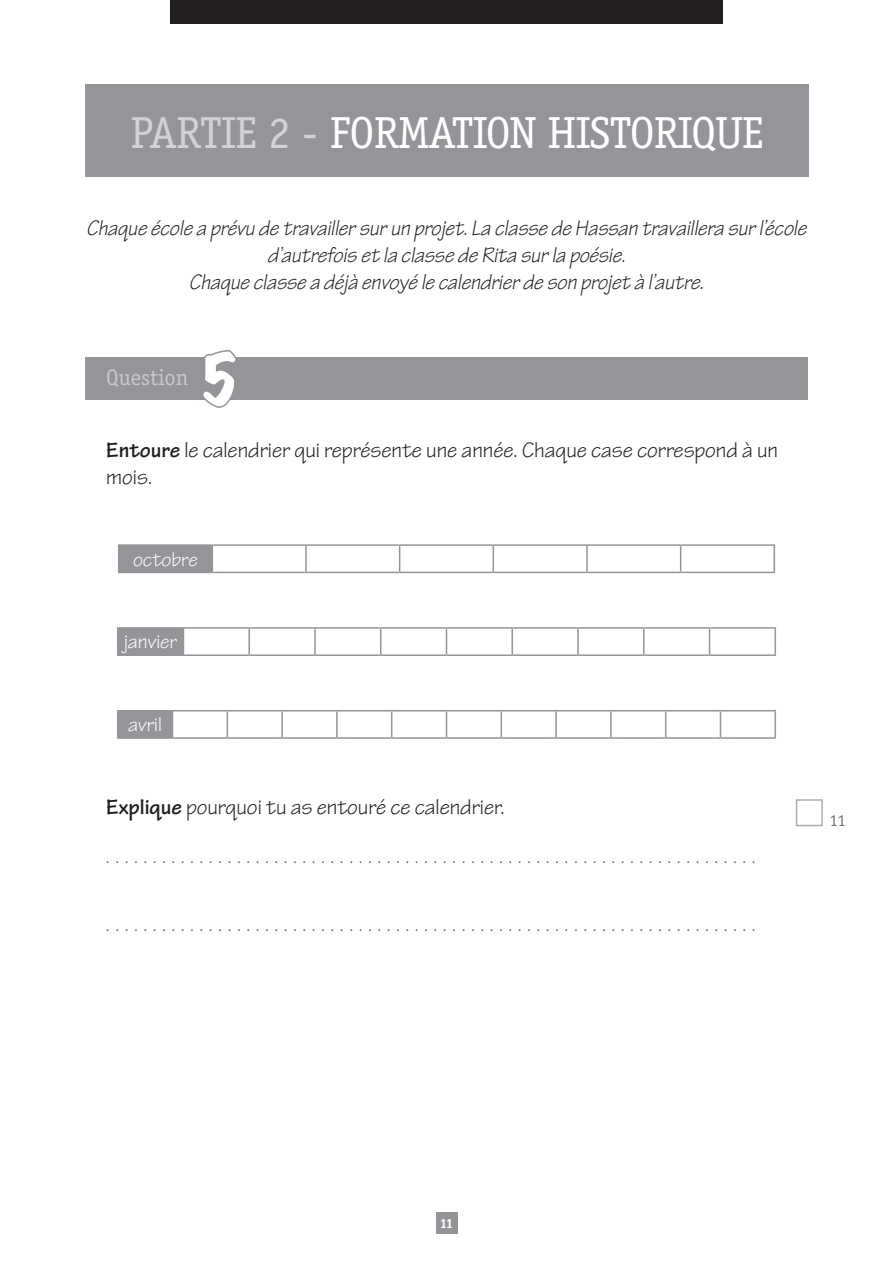
<style>
.page{position:relative;width:893px;height:1263px;background:#fff}
.page>*{position:absolute;margin:0;border:0;box-sizing:border-box;transform-origin:0 0}
.t1{font:expanded 60px "Marker Felt";color:#fff}
.t2{font:45px "Officina Serif";letter-spacing:-.02em;color:#fff}
.BLOC_QUESTION{font:italic 22.5px/27px "Tekton Pro";color:#231f20;text-align:center}
.BLOC_QUESTION-2{font:22.5px/27px "Tekton Pro";color:#231f20}
.t3{font:22.5px "Officina Serif";color:#c7c8ca}
.t4{font:21px "Tekton Pro";color:#fff}
.t5{font:16.5px "Officina Sans";color:#6c6d70}
.t6{font:700 15px "Tekton Pro";color:#636366}
.t7{font:700 13.5px "Officina Serif";color:#fff}
.s1{color:#d1d2d4}
.s2{font-weight:700}
</style>
<div class="page">
<div style="left:436px;top:1212px;width:21px;height:21px;background:#939598"></div>
<div style="left:119px;top:545px;width:93px;height:27px;background:#939598"></div>
<hr style="left:118px;top:544px;width:94px;height:2px;background:#939598">
<svg style="left:118px;top:546px;width:1px;height:26px"></svg>
<hr style="left:212px;top:544px;width:94px;height:2px;background:#939598">
<svg style="left:212px;top:546px;width:1px;height:26px"></svg>
<hr style="left:306px;top:544px;width:94px;height:2px;background:#939598">
<hr style="left:305px;top:546px;width:2px;height:26px;background:#939598">
<hr style="left:400px;top:544px;width:93px;height:2px;background:#939598">
<svg style="left:399px;top:546px;width:1px;height:26px"></svg>
<hr style="left:493px;top:544px;width:94px;height:2px;background:#939598">
<svg style="left:493px;top:546px;width:1px;height:26px"></svg>
<hr style="left:587px;top:544px;width:94px;height:2px;background:#939598">
<hr style="left:586px;top:546px;width:2px;height:26px;background:#939598">
<hr style="left:681px;top:544px;width:94px;height:2px;background:#939598">
<svg style="left:680px;top:546px;width:1px;height:26px"></svg>
<svg style="left:774px;top:546px;width:1px;height:26px"></svg>
<hr style="left:118px;top:572px;width:94px;height:1px;background:#939598">
<hr style="left:212px;top:572px;width:94px;height:1px;background:#939598">
<hr style="left:306px;top:572px;width:94px;height:1px;background:#939598">
<hr style="left:400px;top:572px;width:93px;height:1px;background:#939598">
<hr style="left:493px;top:572px;width:94px;height:1px;background:#939598">
<hr style="left:587px;top:572px;width:94px;height:1px;background:#939598">
<hr style="left:681px;top:572px;width:94px;height:1px;background:#939598">
<div style="left:118px;top:628px;width:65px;height:27px;background:#939598"></div>
<hr style="left:117px;top:627px;width:66px;height:2px;background:#939598">
<svg style="left:117px;top:629px;width:1px;height:25px"></svg>
<hr style="left:183px;top:627px;width:66px;height:2px;background:#939598">
<svg style="left:183px;top:629px;width:1px;height:25px"></svg>
<hr style="left:249px;top:627px;width:66px;height:2px;background:#939598">
<hr style="left:248px;top:629px;width:2px;height:25px;background:#939598">
<hr style="left:315px;top:627px;width:66px;height:2px;background:#939598">
<hr style="left:314px;top:629px;width:2px;height:25px;background:#939598">
<hr style="left:381px;top:627px;width:65px;height:2px;background:#939598">
<svg style="left:380px;top:629px;width:1px;height:25px"></svg>
<hr style="left:446px;top:627px;width:66px;height:2px;background:#939598">
<svg style="left:446px;top:629px;width:1px;height:25px"></svg>
<hr style="left:512px;top:627px;width:66px;height:2px;background:#939598">
<hr style="left:511px;top:629px;width:2px;height:25px;background:#939598">
<hr style="left:578px;top:627px;width:66px;height:2px;background:#939598">
<hr style="left:577px;top:629px;width:2px;height:25px;background:#939598">
<hr style="left:644px;top:627px;width:65px;height:2px;background:#939598">
<svg style="left:643px;top:629px;width:1px;height:25px"></svg>
<hr style="left:709px;top:627px;width:67px;height:2px;background:#939598">
<svg style="left:709px;top:629px;width:1px;height:25px"></svg>
<hr style="left:774px;top:629px;width:2px;height:25px;background:#939598">
<hr style="left:117px;top:654px;width:66px;height:2px;background:#939598">
<hr style="left:183px;top:654px;width:66px;height:2px;background:#939598">
<hr style="left:249px;top:654px;width:66px;height:2px;background:#939598">
<hr style="left:315px;top:654px;width:66px;height:2px;background:#939598">
<hr style="left:381px;top:654px;width:65px;height:2px;background:#939598">
<hr style="left:446px;top:654px;width:66px;height:2px;background:#939598">
<hr style="left:512px;top:654px;width:66px;height:2px;background:#939598">
<hr style="left:578px;top:654px;width:66px;height:2px;background:#939598">
<hr style="left:644px;top:654px;width:65px;height:2px;background:#939598">
<hr style="left:709px;top:654px;width:67px;height:2px;background:#939598">
<div style="left:118px;top:711px;width:54px;height:27px;background:#939598"></div>
<hr style="left:117px;top:710px;width:55px;height:1px;background:#939598">
<svg style="left:117px;top:711px;width:1px;height:26px"></svg>
<hr style="left:172px;top:710px;width:55px;height:1px;background:#939598">
<svg style="left:172px;top:711px;width:1px;height:26px"></svg>
<hr style="left:227px;top:710px;width:55px;height:1px;background:#939598">
<svg style="left:227px;top:711px;width:1px;height:26px"></svg>
<hr style="left:282px;top:710px;width:55px;height:1px;background:#939598">
<hr style="left:281px;top:711px;width:2px;height:26px;background:#939598">
<hr style="left:337px;top:710px;width:55px;height:1px;background:#939598">
<hr style="left:336px;top:711px;width:2px;height:26px;background:#939598">
<hr style="left:392px;top:710px;width:54px;height:1px;background:#939598">
<svg style="left:391px;top:711px;width:1px;height:26px"></svg>
<hr style="left:446px;top:710px;width:55px;height:1px;background:#939598">
<svg style="left:446px;top:711px;width:1px;height:26px"></svg>
<hr style="left:501px;top:710px;width:55px;height:1px;background:#939598">
<svg style="left:501px;top:711px;width:1px;height:26px"></svg>
<hr style="left:556px;top:710px;width:55px;height:1px;background:#939598">
<hr style="left:555px;top:711px;width:2px;height:26px;background:#939598">
<hr style="left:611px;top:710px;width:55px;height:1px;background:#939598">
<hr style="left:610px;top:711px;width:2px;height:26px;background:#939598">
<hr style="left:666px;top:710px;width:54px;height:1px;background:#939598">
<svg style="left:665px;top:711px;width:1px;height:26px"></svg>
<hr style="left:720px;top:710px;width:56px;height:1px;background:#939598">
<svg style="left:720px;top:711px;width:1px;height:26px"></svg>
<hr style="left:774px;top:711px;width:2px;height:26px;background:#939598">
<hr style="left:117px;top:737px;width:55px;height:2px;background:#939598">
<hr style="left:172px;top:737px;width:55px;height:2px;background:#939598">
<hr style="left:227px;top:737px;width:55px;height:2px;background:#939598">
<hr style="left:282px;top:737px;width:55px;height:2px;background:#939598">
<hr style="left:337px;top:737px;width:55px;height:2px;background:#939598">
<hr style="left:392px;top:737px;width:54px;height:2px;background:#939598">
<hr style="left:446px;top:737px;width:55px;height:2px;background:#939598">
<hr style="left:501px;top:737px;width:55px;height:2px;background:#939598">
<hr style="left:556px;top:737px;width:55px;height:2px;background:#939598">
<hr style="left:611px;top:737px;width:55px;height:2px;background:#939598">
<hr style="left:666px;top:737px;width:54px;height:2px;background:#939598">
<hr style="left:720px;top:737px;width:56px;height:2px;background:#939598">
<div style="left:85px;top:85px;width:724px;height:92px;background:#939598"></div>
<div style="left:796px;top:799px;width:27px;height:27px;border:2px solid #adaeb2"></div>
<div style="left:170px;top:0;width:553px;height:23px;background:#231f20"></div>
<div style="left:85px;top:357px;width:723px;height:42px;background:#939598"></div>
<svg style="left:199px;top:350px;width:40px;height:58px"></svg>
<p class="t2" style="left:130px;top:106px;width:635px"><span class="s1">PARTIE 2 -</span> FORMATION HISTORIQUE</p>
<p class="BLOC_QUESTION" style="left:87px;top:215px;width:721px">Chaque école a prévu de travailler sur un projet. La classe de Hassan travaillera sur l’école d’autrefois et la classe de Rita sur la poésie.</p>
<p class="BLOC_QUESTION" style="left:189px;top:269px;width:516px">Chaque classe a déjà envoyé le calendrier de son projet à l’autre.</p>
<p class="t3" style="left:106px;top:364px;width:84px">Question</p>
<p class="t1" style="left:200px;top:335px;width:40px">5</p>
<p class="BLOC_QUESTION-2" style="left:106px;top:437px;width:673px"><span class="s2">Entoure</span> le calendrier qui représente une année. Chaque case correspond à un mois.</p>
<p class="t4" style="left:133px;top:547px;width:66px">octobre</p>
<p class="t4" style="left:124px;top:630px;width:55px">janvier</p>
<p class="t4" style="left:128px;top:712px;width:35px">avril</p>
<p class="BLOC_QUESTION-2" style="left:106px;top:794px;width:400px"><span class="s2">Explique</span> pourquoi tu as entouré ce calendrier.</p>
<p class="t6" style="left:106px;top:850px;width:651px">......................................................................</p>
<p class="t6" style="left:106px;top:917px;width:651px">......................................................................</p>
<p class="t5" style="left:829px;top:811px;width:18px">11</p>
<p class="t7" style="left:440px;top:1215px;width:15px">11</p>
</div>
